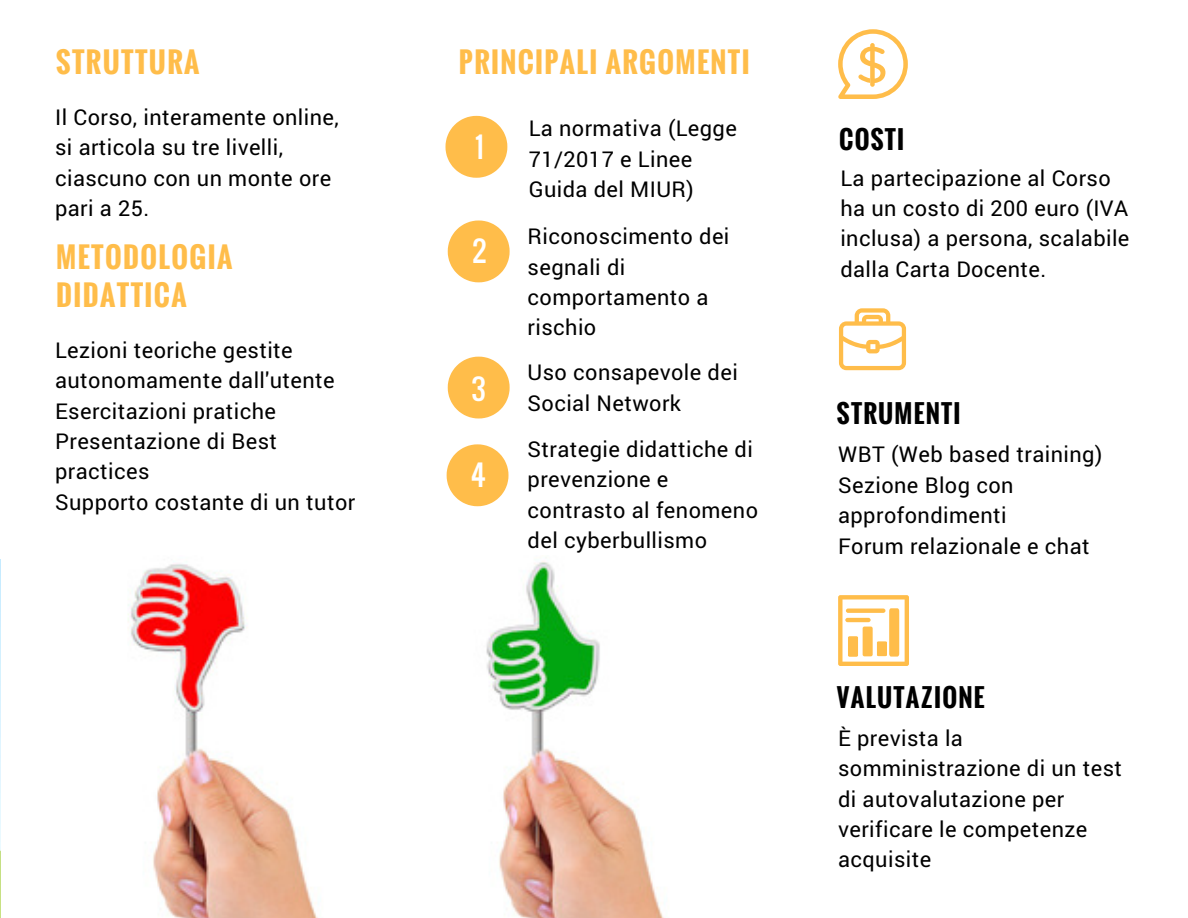
<style>
.page{position:relative;width:1188px;height:918px;background:#fff}
.page>*{position:absolute;margin:0;border:0;box-sizing:border-box;transform-origin:0 0}
.t1{font:700 28.05px/38.2px "Oswald";letter-spacing:.05em;color:#ffbd4a}
.t2{font:28.05px "Oswald";color:#fff}
.t3{font:700 24.9px "Oswald";letter-spacing:.05em;color:#000}
.t4{font:21.75px/30.3px "Roboto";letter-spacing:.02em;color:#000}
</style>
<div class="page">
<svg style="left:445px;top:116px;width:62px;height:62px"></svg>
<svg style="left:448px;top:220px;width:62px;height:62px"></svg>
<svg style="left:448px;top:357px;width:62px;height:61px"></svg>
<svg style="left:447px;top:444px;width:61px;height:62px"></svg>
<svg style="left:838px;top:29px;width:70px;height:70px"></svg>
<svg style="left:839px;top:308px;width:67px;height:62px"></svg>
<svg style="left:838px;top:595px;width:71px;height:71px"></svg>
<svg style="left:846px;top:609px;width:39px;height:4px"></svg>
<img style="left:128px;top:561px;width:536px;height:357px">
<p class="t1" style="left:56px;top:42px;width:145px">STRUTTURA</p>
<p class="t4" style="left:55px;top:101px;width:285px">Il Corso, interamente online, si articola su tre livelli, ciascuno con un monte ore pari a 25.</p>
<p class="t1" style="left:56px;top:237px;width:178px">METODOLOGIA<br>DIDATTICA</p>
<p class="t4" style="left:55px;top:334px;width:302px">Lezioni teoriche gestite autonomamente dall'utente<br>Esercitazioni pratiche<br>Presentazione di Best practices<br>Supporto costante di un tutor</p>
<p class="t1" style="left:459px;top:42px;width:292px">PRINCIPALI ARGOMENTI</p>
<p class="t2" style="left:475px;top:125px;width:10px">1</p>
<p class="t2" style="left:473px;top:230px;width:15px">2</p>
<p class="t2" style="left:471px;top:367px;width:16px">3</p>
<p class="t2" style="left:471px;top:454px;width:16px">4</p>
<p class="t4" style="left:529px;top:113px;width:210px">La normativa (Legge<br>71/2017 e Linee<br>Guida del MIUR)</p>
<p class="t4" style="left:528px;top:221px;width:203px">Riconoscimento dei segnali di comportamento a rischio</p>
<p class="t4" style="left:528px;top:357px;width:212px">Uso consapevole dei<br>Social Network</p>
<p class="t4" style="left:528px;top:433px;width:232px">Strategie didattiche di prevenzione e contrasto al fenomeno del cyberbullismo</p>
<p class="t3" style="left:839px;top:120px;width:66px">COSTI</p>
<p class="t4" style="left:840px;top:162px;width:291px">La partecipazione al Corso ha un costo di 200 euro (IVA inclusa) a persona, scalabile dalla Carta Docente.</p>
<p class="t3" style="left:837px;top:394px;width:125px">STRUMENTI</p>
<p class="t4" style="left:838px;top:439px;width:266px">WBT (Web based training)<br>Sezione Blog con approfondimenti<br>Forum relazionale e chat</p>
<p class="t3" style="left:837px;top:678px;width:149px">VALUTAZIONE</p>
<p class="t4" style="left:838px;top:722px;width:286px">È prevista la somministrazione di un test di autovalutazione per verificare le competenze acquisite</p>
</div>
